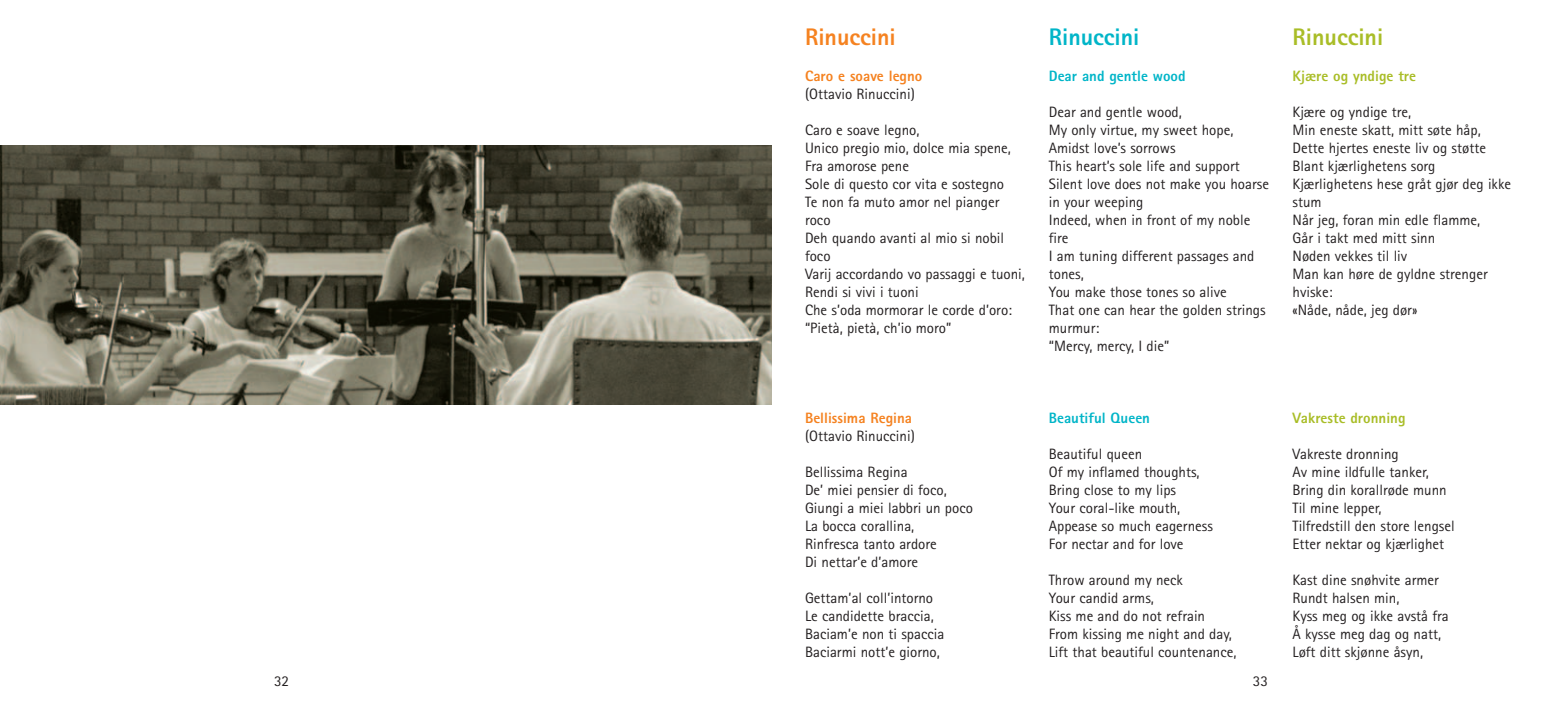
<style>
.page{position:relative;width:1542px;height:714px;background:#fff}
.page>*{position:absolute;margin:0;border:0;box-sizing:border-box;transform-origin:0 0}
.t1{font:800 24px "Rotis Sans Serif";color:#f58220}
.t2{font:800 24px "Rotis Sans Serif";color:#00b5c8}
.t3{font:800 24px "Rotis Sans Serif";color:#a9bd27}
.t4{font:15px/18px "Rotis Sans Serif";color:#231f20}
.t5{font:800 15px "Rotis Sans Serif";color:#a9bd27}
.t6{font:800 15px "Rotis Sans Serif";color:#f58220}
.t7{font:800 15px "Rotis Sans Serif";color:#00b5c8}
</style>
<div class="page">
<img style="left:0;top:145px;width:771px;height:259px">
<h1 class="t1" style="left:805px;top:28px;width:92px">Rinuccini</h1>
<p class="t6" style="left:805px;top:70px;width:119px">Caro e soave legno</p>
<p class="t4" style="left:805px;top:86px;width:111px">(Ottavio Rinuccini)</p>
<p class="t4" style="left:805px;top:122px;width:221px">Caro e soave legno,<br>Unico pregio mio, dolce mia spene,<br>Fra amorose pene<br>Sole di questo cor vita e sostegno<br>Te non fa muto amor nel pianger roco<br>Deh quando avanti al mio si nobil foco<br>Varij accordando vo passaggi e tuoni,<br>Rendi si vivi i tuoni<br>Che s’oda mormorar le corde d’oro: “Pietà, pietà, ch’io moro”</p>
<p class="t6" style="left:805px;top:412px;width:109px">Bellissima Regina</p>
<p class="t4" style="left:805px;top:428px;width:111px">(Ottavio Rinuccini)</p>
<p class="t4" style="left:805px;top:464px;width:169px">Bellissima Regina<br>De’ miei pensier di foco,<br>Giungi a miei labbri un poco<br>La bocca corallina,<br>Rinfresca tanto ardore<br>Di nettar’e d’amore</p>
<p class="t4" style="left:805px;top:590px;width:141px">Gettam’al coll’intorno<br>Le candidette braccia,<br>Baciam’e non ti spaccia<br>Baciarmi nott’e giorno,</p>
<h1 class="t2" style="left:1049px;top:28px;width:92px">Rinuccini</h1>
<p class="t7" style="left:1049px;top:70px;width:138px">Dear and gentle wood</p>
<p class="t4" style="left:1049px;top:104px;width:222px">Dear and gentle wood,<br>My only virtue, my sweet hope,<br>Amidst love’s sorrows<br>This heart’s sole life and support<br>Silent love does not make you hoarse in your weeping<br>Indeed, when in front of my noble fire<br>I am tuning different passages and tones,<br>You make those tones so alive<br>That one can hear the golden strings murmur:<br>“Mercy, mercy, I die”</p>
<p class="t7" style="left:1049px;top:412px;width:103px">Beautiful Queen</p>
<p class="t4" style="left:1049px;top:446px;width:166px">Beautiful queen<br>Of my inflamed thoughts,<br>Bring close to my lips<br>Your coral-like mouth,<br>Appease so much eagerness<br>For nectar and for love</p>
<p class="t4" style="left:1049px;top:572px;width:189px">Throw around my neck<br>Your candid arms,<br>Kiss me and do not refrain<br>From kissing me night and day,<br>Lift that beautiful countenance,</p>
<p class="t4" style="left:274px;top:673px;width:16px">32</p>
<p class="t4" style="left:1253px;top:673px;width:16px">33</p>
<h1 class="t3" style="left:1293px;top:28px;width:92px">Rinuccini</h1>
<p class="t5" style="left:1293px;top:70px;width:125px">Kjære og yndige tre</p>
<p class="t4" style="left:1293px;top:104px;width:220px">Kjære og yndige tre,<br>Min eneste skatt, mitt søte håp,<br>Dette hjertes eneste liv og støtte<br>Blant kjærlighetens sorg<br>Kjærlighetens hese gråt gjør deg ikke stum<br>Når jeg, foran min edle flamme,<br>Går i takt med mitt sinn<br>Nøden vekkes til liv<br>Man kan høre de gyldne strenger hviske:<br>«Nåde, nåde, jeg dør»</p>
<p class="t5" style="left:1293px;top:412px;width:114px">Vakreste dronning</p>
<p class="t4" style="left:1293px;top:446px;width:164px">Vakreste dronning<br>Av mine ildfulle tanker,<br>Bring din korallrøde munn<br>Til mine lepper,<br>Tilfredstill den store lengsel<br>Etter nektar og kjærlighet</p>
<p class="t4" style="left:1293px;top:572px;width:158px">Kast dine snøhvite armer<br>Rundt halsen min,<br>Kyss meg og ikke avstå fra<br>Å kysse meg dag og natt,<br>Løft ditt skjønne åsyn,</p>
</div>
